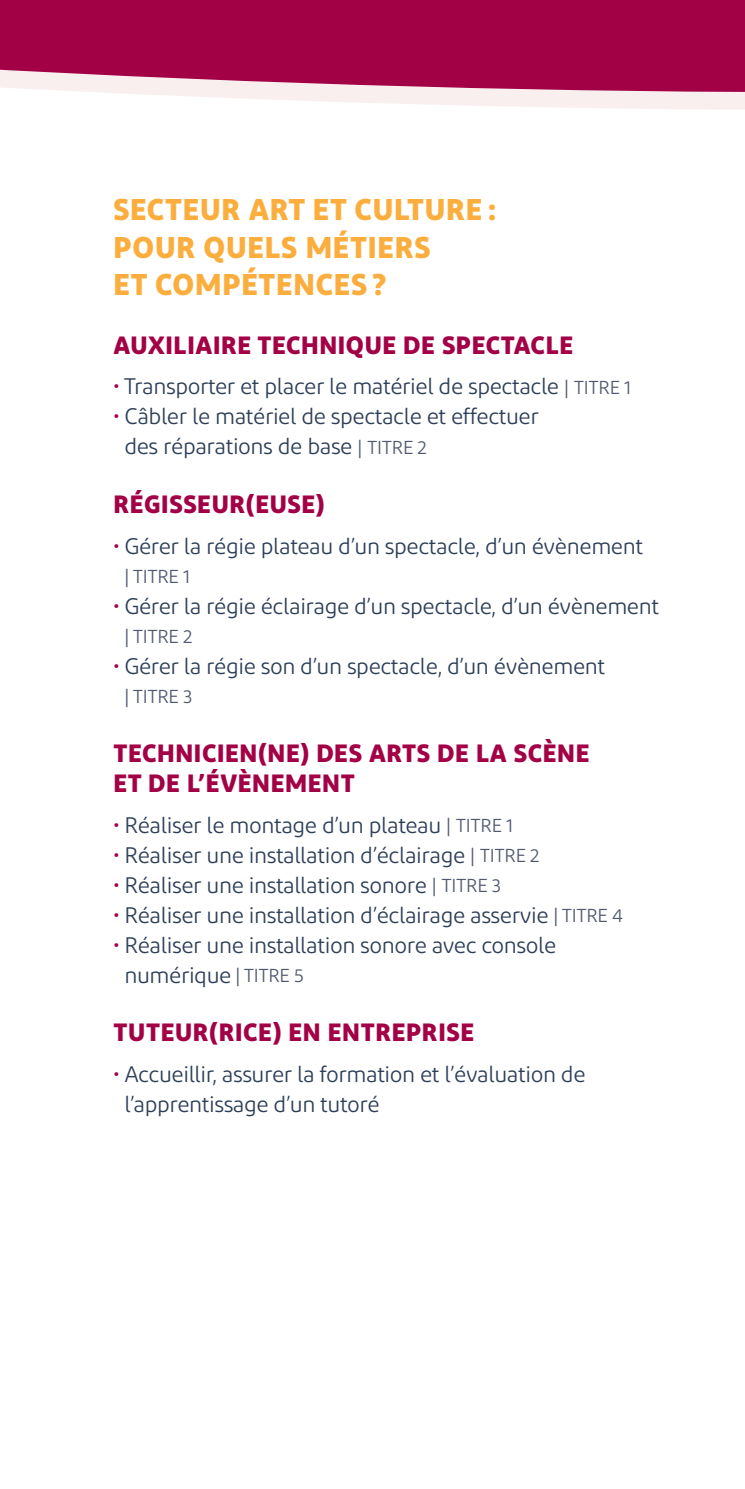
<style>
.page{position:relative;width:745px;height:1489px;background:#fff}
.page>*{position:absolute;margin:0;border:0;box-sizing:border-box;transform-origin:0 0}
.Sous-titre_niv_1{font:700 30px/37.5px "Diodrum";letter-spacing:.025em;color:#fbae3e}
.Sous-titre_niv_3{font:700 25px/30px "Diodrum";letter-spacing:.025em;color:#a30146}
.Texte{font:22.5px/30px "Diodrum";letter-spacing:-.02em;color:#2d3f57}
.Texte-2{font:18.75px "Diodrum";letter-spacing:-.02em;color:#51596f}
.s1{color:#a30146}
.s2{font-size:18.75px;color:#51596f}
</style>
<div class="page">
<svg style="left:0;top:0;width:744px;height:110px;fill:#a30146"></svg>
<p class="Sous-titre_niv_1" style="left:113px;top:190px;width:384px">SECTEUR ART ET CULTURE :<br>POUR QUELS MÉTIERS<br>ET COMPÉTENCES ?</p>
<p class="Sous-titre_niv_3" style="left:113px;top:329px;width:461px">AUXILIAIRE TECHNIQUE DE SPECTACLE</p>
<p class="Texte" style="left:113px;top:371px;width:518px"><span class="s1">•</span> Transporter et placer le matériel de spectacle <span class="s2">| TITRE 1</span></p>
<p class="Texte" style="left:124px;top:401px;width:416px;text-indent:-11px"><span class="s1">•</span> Câbler le matériel de spectacle et effectuer des réparations de base <span class="s2">| TITRE 2</span></p>
<p class="Sous-titre_niv_3" style="left:113px;top:488px;width:212px">RÉGISSEUR(EUSE)</p>
<p class="Texte" style="left:113px;top:530px;width:531px"><span class="s1">•</span> Gérer la régie plateau d’un spectacle, d’un évènement</p>
<p class="Texte-2" style="left:124px;top:565px;width:67px">| TITRE 1</p>
<p class="Texte" style="left:113px;top:590px;width:547px"><span class="s1">•</span> Gérer la régie éclairage d’un spectacle, d’un évènement</p>
<p class="Texte-2" style="left:124px;top:625px;width:69px">| TITRE 2</p>
<p class="Texte" style="left:113px;top:650px;width:493px"><span class="s1">•</span> Gérer la régie son d’un spectacle, d’un évènement</p>
<p class="Texte-2" style="left:124px;top:685px;width:70px">| TITRE 3</p>
<p class="Sous-titre_niv_3" style="left:113px;top:737px;width:477px">TECHNICIEN(NE) DES ARTS DE LA SCÈNE<br>ET DE L’ÉVÈNEMENT</p>
<p class="Texte" style="left:113px;top:809px;width:401px"><span class="s1">•</span> Réaliser le montage d’un plateau <span class="s2">| TITRE 1</span></p>
<p class="Texte" style="left:113px;top:839px;width:427px"><span class="s1">•</span> Réaliser une installation d’éclairage <span class="s2">| TITRE 2</span></p>
<p class="Texte" style="left:113px;top:869px;width:389px"><span class="s1">•</span> Réaliser une installation sonore <span class="s2">| TITRE 3</span></p>
<p class="Texte" style="left:113px;top:899px;width:510px"><span class="s1">•</span> Réaliser une installation d’éclairage asservie <span class="s2">| TITRE 4</span></p>
<p class="Texte" style="left:124px;top:929px;width:433px;text-indent:-11px"><span class="s1">•</span> Réaliser une installation sonore avec console numérique <span class="s2">| TITRE 5</span></p>
<p class="Sous-titre_niv_3" style="left:113px;top:1016px;width:362px">TUTEUR(RICE) EN ENTREPRISE</p>
<p class="Texte" style="left:124px;top:1058px;width:462px;text-indent:-11px"><span class="s1">•</span> Accueillir, assurer la formation et l’évaluation de l’apprentissage d’un tutoré</p>
</div>
